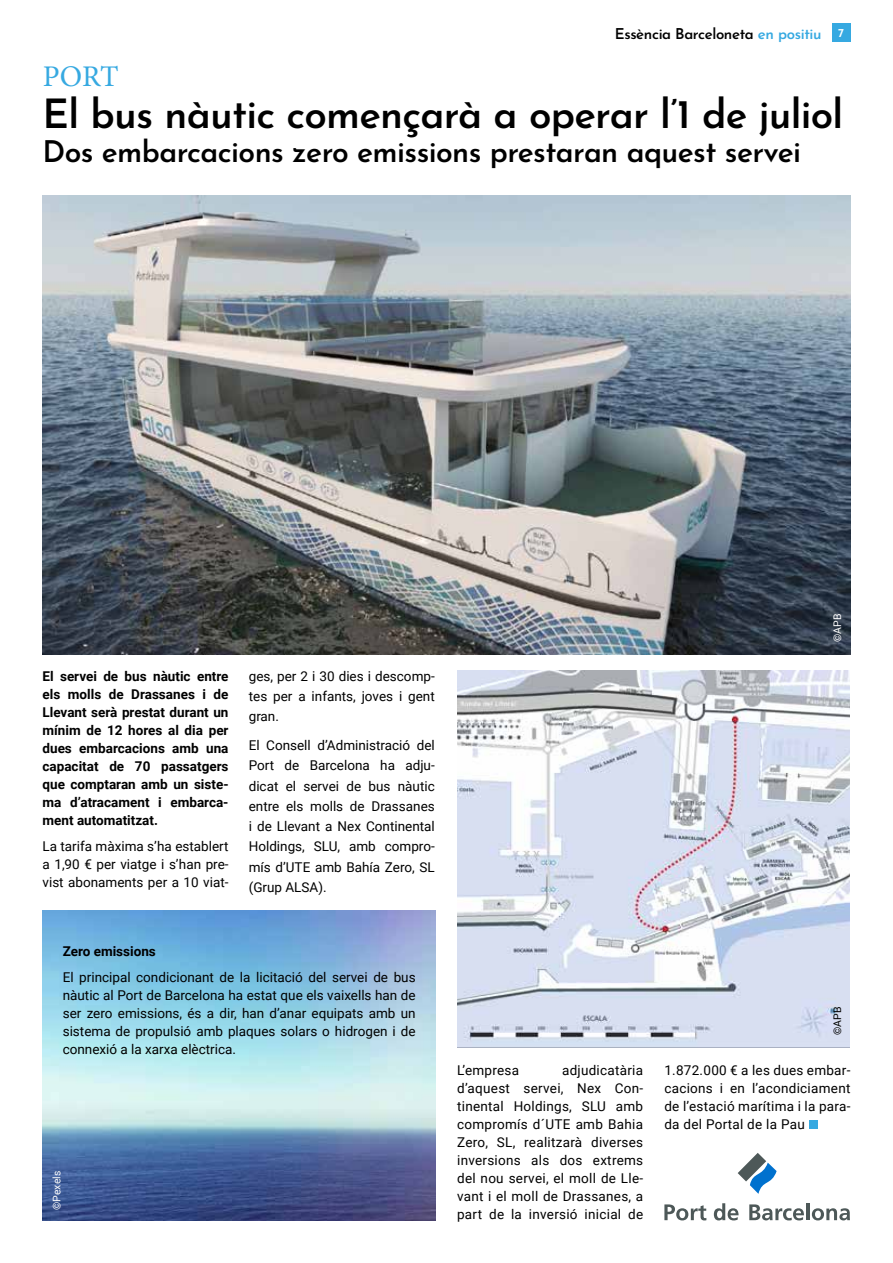
<style>
.page{position:relative;width:893px;height:1263px;background:#fff}
.page>*{position:absolute;margin:0;border:0;box-sizing:border-box;transform-origin:0 0}
.t1{font:600 40.5px "Josefin Sans";letter-spacing:-.02em;color:#000}
.t2{font:600 30px "Josefin Sans";letter-spacing:-.02em;color:#000}
.t3{font:30px "Minion Pro";color:#36a9e1}
.t4{font:600 15px "Josefin Sans";letter-spacing:-.025em;color:#000}
.t5{font:13.5px/18px "Roboto";color:#000;text-align:justify}
.t6{font:700 13.5px/18px "Roboto";color:#000;text-align:justify}
.t7{font:13.5px "Roboto";letter-spacing:.02em;color:#000}
.t8{font:10.5px "Roboto";color:#fff}
.t9{font:10.5px "Roboto";color:#000}
.s1{color:#36a9e1}
.s2{font-size:12px;color:#fff}
</style>
<div class="page">
<img style="left:43px;top:196px;width:807px;height:459px">
<img style="left:43px;top:910px;width:393px;height:310px">
<img style="left:457px;top:671px;width:393px;height:376px">
<svg style="left:664px;top:1204px;width:42px;height:16px"></svg>
<svg style="left:714px;top:1203px;width:25px;height:17px"></svg>
<svg style="left:749px;top:1204px;width:55px;height:16px"></svg>
<hr style="left:806px;top:1203px;width:3px;height:17px;background:#4d5858">
<svg style="left:812px;top:1208px;width:38px;height:12px"></svg>
<svg style="left:738px;top:1153px;width:39px;height:41px"></svg>
<div style="left:809px;top:1120px;width:9px;height:9px;background:#36a9e1"></div>
<div style="left:832px;top:23px;width:18px;height:19px;background:#36a9e1"></div>
<p class="t4" style="left:615px;top:22px;width:231px">Essència Barceloneta <span class="s1">en positiu</span> <span class="s2">7</span></p>
<h2 class="t3" style="left:43px;top:56px;width:78px">PORT</h2>
<h1 class="t1" style="left:43px;top:83px;width:802px">El bus nàutic començarà a operar l’1 de juliol</h1>
<h2 class="t2" style="left:43px;top:129px;width:760px">Dos embarcacions zero emissions prestaran aquest servei</h2>
<p class="t6" style="left:43px;top:667px;width:188px">El servei de bus nàutic entre els molls de Drassanes i de Llevant serà prestat durant un mínim de 12 hores al dia per dues embarcacions amb una capacitat de 70 passatgers que comptaran amb un siste&shy;ma d’atracament i embarca&shy;ment automatitzat.</p>
<p class="t5" style="left:43px;top:837px;width:188px">La tarifa màxima s’ha establert a 1,90 € per viatge i s’han pre&shy;vist abonaments per a 10 viat-</p>
<p class="t5" style="left:249px;top:665px;width:188px;line-height:20.2px">ges, per 2 i 30 dies i descomp&shy;tes per a infants, joves i gent gran.</p>
<p class="t5" style="left:249px;top:735px;width:188px;line-height:20.2px">El Consell d’Administració del Port de Barcelona ha adju&shy;dicat el servei de bus nàutic entre els molls de Drassanes i de Llevant a Nex Continental Holdings, SLU, amb compro&shy;mís d’UTE amb Bahía Zero, SL (Grup ALSA).</p>
<p class="t6" style="left:63px;top:941px;width:95px">Zero emissions</p>
<p class="t5" style="left:63px;top:968px;width:354px">El principal condicionant de la licitació del servei de bus nàutic al Port de Barcelona ha estat que els vaixells han de ser zero emissions, és a dir, han d’anar equipats amb un sistema de propulsió amb plaques solars o hidrogen i de connexió a la xarxa elèctrica.</p>
<p class="t8" style="left:49px;top:1210px;width:41px;rotate:-90deg">©Pexels</p>
<p class="t8" style="left:830px;top:642px;width:30px;rotate:-90deg">©APB</p>
<p class="t9" style="left:830px;top:1035px;width:30px;rotate:-90deg">©APB</p>
<p class="t5" style="left:457px;top:1061px;width:188px;text-indent:105px">adjudicatària d’aquest servei, Nex Con&shy;tinental Holdings, SLU amb compromís d´UTE amb Bahia Zero, SL, realitzarà diverses inversions als dos extrems del nou servei, el moll de Lle&shy;vant i el moll de Drassanes, a part de la inversió inicial de</p>
<p class="t5" style="left:664px;top:1061px;width:188px">1.872.000 € a les dues embar&shy;cacions i en l’acondiciament de l’estació marítima i la para&shy;da del Portal de la Pau</p>
<p class="t7" style="left:457px;top:1061px;width:63px">L’empresa</p>
</div>
